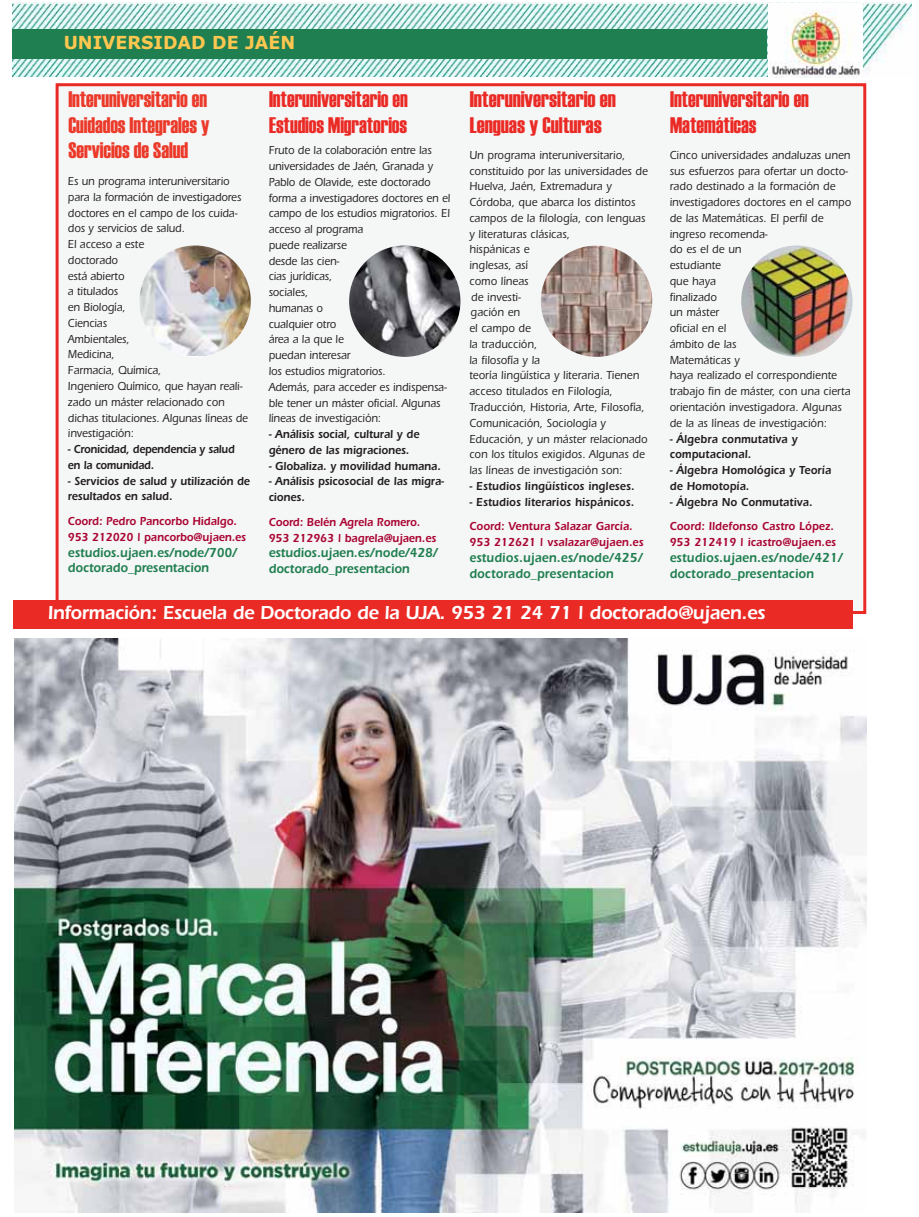
<style>
.page{position:relative;width:919px;height:1217px;background:#fff}
.page>*{position:absolute;margin:0;border:0;box-sizing:border-box;transform-origin:0 0}
.t1{font:22.5px/25.5px "Haettenschweiler";color:#ea2a25;scale:.95 1}
.t2{font:22.5px/25.5px "Haettenschweiler";color:#eb3a2a;text-align:justify;scale:.95 1}
.t3{font:22.5px/25.5px "Haettenschweiler";color:#ea2a25}
.t4{font:600 19.5px "Itc Eras";letter-spacing:-.02em;color:#fff;scale:.95 1}
.t5{font:700 18px "Verdana";color:#ffc74f}
.t6{font:600 13.5px/15.8px "Itc Eras";color:#207f50;scale:.9 1}
.t7{font:500 12px/15.8px "Itc Eras";letter-spacing:.01em;color:#231f20;scale:.9 1}
.t8{font:600 12px/15.8px "Itc Eras";color:#231f20;scale:.9 1}
.t9{font:600 12px/15.8px "Itc Eras";color:#a90432;scale:.9 1}
.t10{font:600 12px/15.8px "Itc Eras";letter-spacing:-.02em;color:#231f20;scale:.88 1}
</style>
<div class="page">
<div style="left:59px;top:86px;width:804px;height:525px;background:#f5f6f6"></div>
<div style="left:13px;top:600px;width:839px;height:28px;background:#ea2a25"></div>
<img style="left:13px;top:2px;width:897px;height:74px">
<div style="left:13px;top:29px;width:754px;height:30px;background:#207f50"></div>
<img style="left:768px;top:3px;width:94px;height:74px">
<img style="left:139px;top:245px;width:112px;height:110px;border-radius:50%">
<img style="left:349px;top:245px;width:111px;height:112px;border-radius:50%">
<img style="left:541px;top:245px;width:111px;height:112px;border-radius:50%">
<img style="left:741px;top:246px;width:111px;height:111px;border-radius:50%">
<img style="left:15px;top:638px;width:851px;height:573px">
<h3 class="t5" style="left:64px;top:35px;width:233px">UNIVERSIDAD DE JAÉN</h3>
<h1 class="t2" style="left:68px;top:88px;width:150px">Interuniversitario en Cuidados Integrales y Servicios de Salud</h1>
<p class="t7" style="left:68px;top:174px;width:201px">Es un programa interuniversitario para la formación de investigadores doctores en el campo de los cuida&shy;dos y servicios de salud.<br>El acceso a este<br>doctorado<br>está abierto<br>a titulados<br>en Biología,<br>Ciencias<br>Ambientales,<br>Medicina,<br>Farmacia, Química,<br>Ingeniero Químico, que hayan reali&shy;zado un máster relacionado con dichas titulaciones. Algunas líneas de investigación:</p>
<p class="t10" style="left:68px;top:442px;width:191px">- Cronicidad, dependencia y salud en la comunidad.</p>
<p class="t8" style="left:68px;top:474px;width:204px">- Servicios de salud y utilización de resultados en salud.</p>
<p class="t9" style="left:68px;top:514px;width:199px">Coord: Pedro Pancorbo Hidalgo.<br>953 212020 | pancorbo@ujaen.es</p>
<p class="t6" style="left:68px;top:545px;width:190px">estudios.ujaen.es/node/700/ doctorado_presentacion</p>
<h1 class="t1" style="left:269px;top:88px;width:147px">Interuniversitario en<br>Estudios Migratorios</h1>
<p class="t7" style="left:269px;top:144px;width:203px">Fruto de la colaboración entre las universidades de Jaén, Granada y<br>Pablo de Olavide, este doctorado forma a investigadores doctores en el campo de los estudios migratorios. El acceso al programa<br>puede realizarse<br>desde las cien-<br>cias jurídicas,<br>sociales,<br>humanas o<br>cualquier otro<br>área a la que le<br>puedan interesar<br>los estudios migratorios.<br>Además, para acceder es indispensa&shy;ble tener un máster oficial. Algunas líneas de investigación:</p>
<p class="t8" style="left:269px;top:427px;width:169px">- Análisis social, cultural y de género de las migraciones.</p>
<p class="t8" style="left:269px;top:459px;width:193px">- Globaliza. y movilidad humana.</p>
<p class="t8" style="left:269px;top:474px;width:197px">- Análisis psicosocial de las migra&shy;ciones.</p>
<p class="t9" style="left:269px;top:515px;width:188px">Coord: Belén Agrela Romero.<br>953 212963 | bagrela@ujaen.es</p>
<p class="t6" style="left:269px;top:546px;width:190px">estudios.ujaen.es/node/428/ doctorado_presentacion</p>
<h1 class="t3" style="left:470px;top:88px;width:147px">Interuniversitario en<br>Lenguas y Culturas</h1>
<p class="t7" style="left:469px;top:148px;width:200px">Un programa interuniversitario, constituido por las universidades de<br>Huelva, Jaén, Extremadura y<br>Córdoba, que abarca los distintos campos de la filología, con lenguas y literaturas clásicas,<br>hispánicas e<br>inglesas, así<br>como líneas<br>de investi-<br>gación en<br>el campo de<br>la traducción,<br>la filosofía y la<br>teoría lingüística y literaria. Tienen acceso titulados en Filología,<br>Traducción, Historia, Arte, Filosofía,<br>Comunicación, Sociología y<br>Educación, y un máster relacionado con los títulos exigidos. Algunas de las líneas de investigación son:</p>
<p class="t8" style="left:469px;top:479px;width:185px">- Estudios lingüísticos ingleses.</p>
<p class="t8" style="left:469px;top:495px;width:184px">- Estudios literarios hispánicos.</p>
<p class="t9" style="left:469px;top:519px;width:195px">Coord: Ventura Salazar García.<br>953 212621 | vsalazar@ujaen.es</p>
<p class="t6" style="left:469px;top:550px;width:194px">estudios.ujaen.es/node/425/ doctorado_presentacion</p>
<h1 class="t1" style="left:670px;top:88px;width:147px">Interuniversitario en<br>Matemáticas</h1>
<p class="t7" style="left:669px;top:148px;width:203px">Cinco universidades andaluzas unen sus esfuerzos para ofertar un docto&shy;rado destinado a la formación de investigadores doctores en el campo de las Matemáticas. El perfil de ingreso recomenda-<br>do es el de un<br>estudiante<br>que haya<br>finalizado<br>un máster<br>oficial en el<br>ámbito de las<br>Matemáticas y<br>haya realizado el correspondiente trabajo fin de máster, con una cierta orientación investigadora. Algunas de la as líneas de investigación:</p>
<p class="t8" style="left:669px;top:432px;width:144px">- Álgebra conmutativa y computacional.</p>
<p class="t8" style="left:669px;top:463px;width:181px">- Álgebra Homológica y Teoría de Homotopía.</p>
<p class="t8" style="left:669px;top:495px;width:160px">- Álgebra No Conmutativa.</p>
<p class="t9" style="left:669px;top:519px;width:186px">Coord: Ildefonso Castro López.<br>953 212419 | icastro@ujaen.es</p>
<p class="t6" style="left:669px;top:550px;width:194px">estudios.ujaen.es/node/421/ doctorado_presentacion</p>
<h2 class="t4" style="left:48px;top:604px;width:756px">Información: Escuela de Doctorado de la UJA. 953 21 24 71 | doctorado@ujaen.es</h2>
</div>
